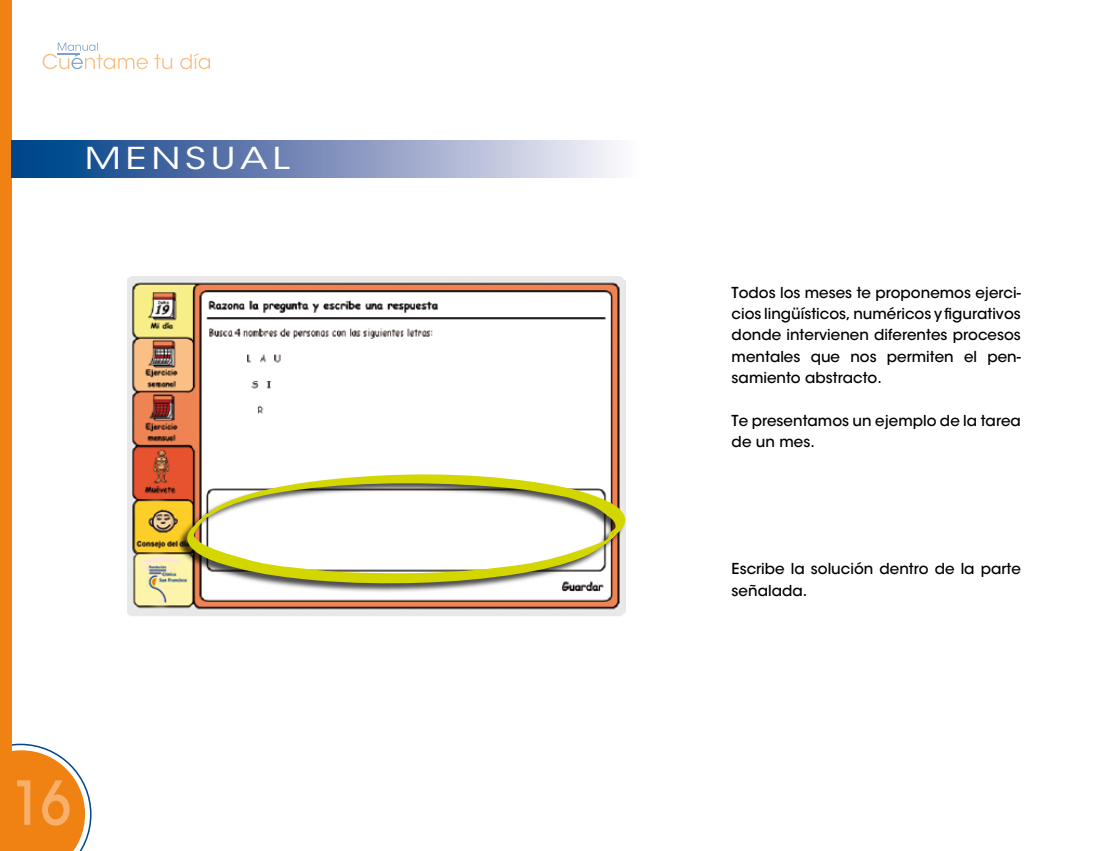
<style>
.page{position:relative;width:1106px;height:851px;background:#fff}
.page>*{position:absolute;margin:0;border:0;box-sizing:border-box;transform-origin:0 0}
.t1{font:60px "ITC Avant Garde MM";color:#f6b06a;scale:.85 1}
.t2{font:30px "ITC Avant Garde MM";letter-spacing:.12em;color:#fff;scale:1.3 1}
.t3{font:15px/21.3px "ITC Avant Garde MM";color:#000}
</style>
<div class="page">
<svg style="left:43px;top:43px;width:167px;height:26px"></svg>
<svg style="left:0;top:743px;width:91px;height:107px"></svg>
<div style="left:0;top:0;width:11px;height:783px;background:#ef8213"></div>
<svg style="left:11px;top:140px;width:604px;height:37px;background:#7790bb"></svg>
<img style="left:128px;top:276px;width:497px;height:340px">
<div style="left:177px;top:473px;width:448px;height:120px;background:#000;opacity:.7"></div>
<svg style="left:182px;top:472px;width:443px;height:111px"></svg>
<h2 class="t2" style="left:85px;top:141px;width:159px">MENSUAL</h2>
<h1 class="t1" style="left:12px;top:768px;width:68px">16</h1>
<p class="t3" style="left:731px;top:282px;width:291px;text-align:justify">Todos los meses te proponemos ejerci&shy;cios lingüísticos, numéricos y figurativos donde intervienen diferentes procesos mentales que nos permiten el pen&shy;samiento abstracto.</p>
<p class="t3" style="left:731px;top:410px;width:291px">Te presentamos un ejemplo de la tarea de un mes.</p>
<p class="t3" style="left:731px;top:558px;width:291px">Escribe la solución dentro de la parte señalada.</p>
</div>
